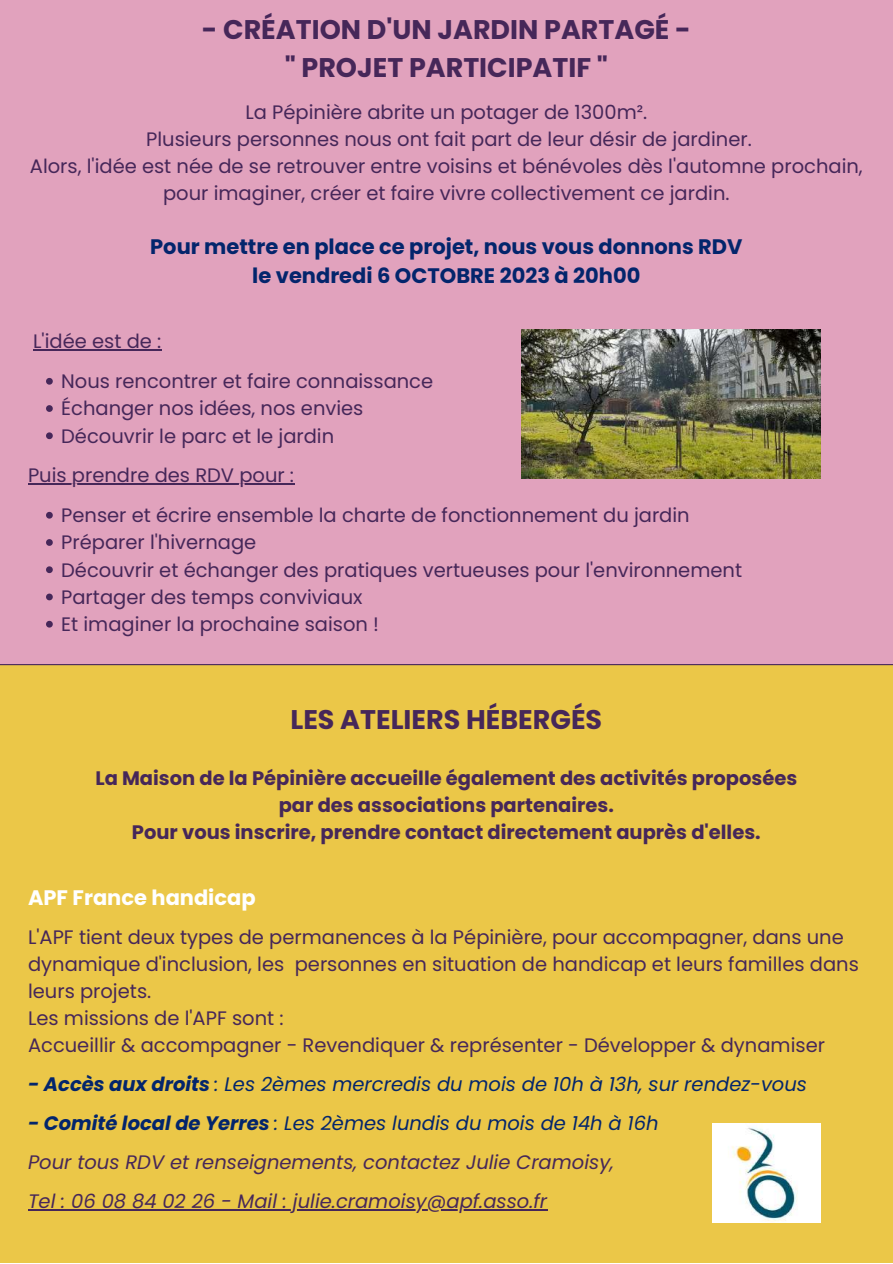
<style>
.page{position:relative;width:893px;height:1264px;background:#fff}
.page>*{position:absolute;margin:0;border:0;box-sizing:border-box;transform-origin:0 0}
.t1{font:700 27px/37.7px "Poppins";color:#462759;text-align:center}
.t2{font:700 21px/29.2px "Poppins";color:#03256c;text-align:center}
.t3{font:700 21px "Poppins";color:#fff}
.t4{font:19.5px/27.3px "Poppins";color:#462759}
.t5{font:italic 19.5px/39px "Poppins";color:#462759}
.t6{font:700 19.5px/27px "Poppins";color:#462759;text-align:center}
.t7{font:italic 19.5px "Poppins";color:#03256c}
.s1{font-weight:700}
.s2{font-weight:700;color:#03256c}
.s3{color:#03256c}
</style>
<div class="page">
<div style="left:0;top:0;width:892px;height:665px;background:#e1a2bd"></div>
<img style="left:521px;top:329px;width:299px;height:150px">
<div style="left:0;top:665px;width:892px;height:597px;background:#ebc748"></div>
<svg style="left:46px;top:378px;width:7px;height:6px"></svg>
<svg style="left:46px;top:405px;width:7px;height:7px"></svg>
<svg style="left:46px;top:432px;width:7px;height:7px"></svg>
<svg style="left:46px;top:512px;width:7px;height:6px"></svg>
<svg style="left:46px;top:539px;width:7px;height:7px"></svg>
<svg style="left:46px;top:566px;width:7px;height:7px"></svg>
<svg style="left:46px;top:593px;width:7px;height:7px"></svg>
<svg style="left:46px;top:621px;width:7px;height:6px"></svg>
<hr style="left:33px;top:349px;width:128px;height:2px;background:#462759">
<hr style="left:28px;top:483px;width:266px;height:2px;background:#462759">
<hr style="left:28px;top:1208px;width:519px;height:2px;background:#462759">
<img style="left:712px;top:1123px;width:108px;height:99px">
<hr style="left:0;top:664px;width:892px;height:1px;background:#462759">
<h1 class="t1" style="left:202px;top:10px;width:490px">- CRÉATION D'UN JARDIN PARTAGÉ - " PROJET PARTICIPATIF "</h1>
<p class="t4" style="left:30px;top:98px;width:834px;text-align:center">La Pépinière abrite un potager de 1300m².<br>Plusieurs personnes nous ont fait part de leur désir de jardiner.<br>Alors, l'idée est née de se retrouver entre voisins et bénévoles dès l'automne prochain, pour imaginer, créer et faire vivre collectivement ce jardin.</p>
<p class="t2" style="left:150px;top:232px;width:593px">Pour mettre en place ce projet, nous vous donnons RDV le vendredi 6 OCTOBRE 2023 à 20h00</p>
<p class="t4" style="left:33px;top:328px;width:129px">L'idée est de :</p>
<p class="t4" style="left:61px;top:367px;width:373px">Nous rencontrer et faire connaissance<br>Échanger nos idées, nos envies<br>Découvrir le parc et le jardin</p>
<p class="t4" style="left:28px;top:462px;width:267px">Puis prendre des RDV pour :</p>
<p class="t4" style="left:61px;top:501px;width:682px">Penser et écrire ensemble la charte de fonctionnement du jardin Préparer l'hivernage<br>Découvrir et échanger des pratiques vertueuses pour l'environnement Partager des temps conviviaux<br>Et imaginer la prochaine saison !</p>
<h1 class="t1" style="left:290px;top:701px;width:313px">LES ATELIERS HÉBERGÉS</h1>
<p class="t6" style="left:95px;top:765px;width:703px">La Maison de la Pépinière accueille également des activités proposées par des associations partenaires.<br>Pour vous inscrire, prendre contact directement auprès d'elles.</p>
<p class="t3" style="left:28px;top:882px;width:229px">APF France handicap</p>
<p class="t4" style="left:28px;top:923px;width:832px">L'APF tient deux types de permanences à la Pépinière, pour accompagner, dans une dynamique d'inclusion, les personnes en situation de handicap et leurs familles dans leurs projets.<br>Les missions de l'APF sont :<br>Accueillir &amp; accompagner - Revendiquer &amp; représenter - Développer &amp; dynamiser</p>
<p class="t7" style="left:28px;top:1070px;width:780px"><span class="s1">- Accès aux droits</span> : Les 2èmes mercredis du mois de 10h à 13h, sur rendez-vous</p>
<p class="t5" style="left:28px;top:1103px;width:632px"><span class="s2">- Comité local de Yerres</span> <span class="s3">: Les 2èmes lundis du mois de 14h à 16h<br></span>Pour tous RDV et renseignements, contactez Julie Cramoisy,<br>Tel : 06 08 84 02 26 - Mail : julie.cramoisy@apf.asso.fr</p>
</div>
